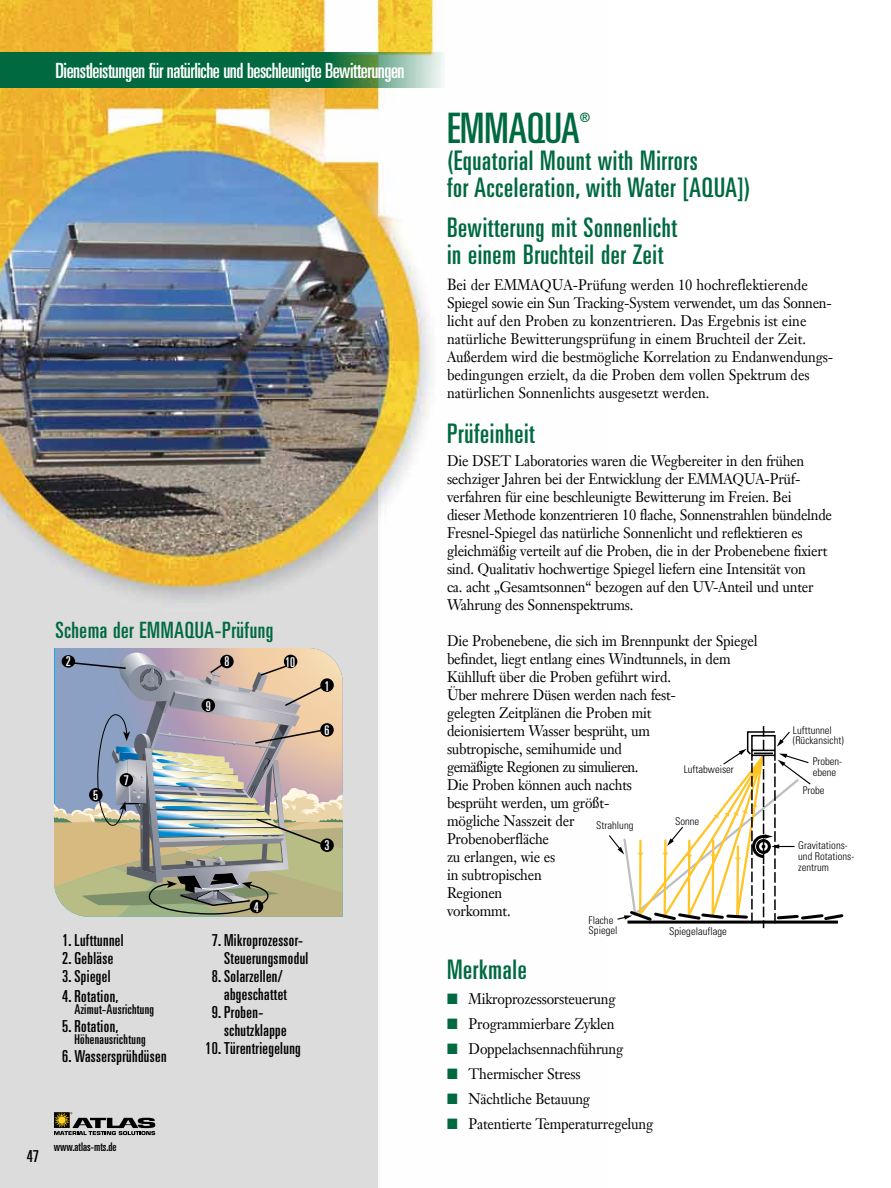
<style>
.page{position:relative;width:891px;height:1188px;background:#fff}
.page>*{position:absolute;margin:0;border:0;box-sizing:border-box;transform-origin:0 0}
.t1{font:ultra-condensed 42px "Univers";color:#006940}
.t2{font:ultra-condensed 27px/27px "Univers";letter-spacing:.025em;color:#006940}
.t3{font:ultra-condensed 22.5px "Univers";letter-spacing:.025em;color:#006940}
.t4{font:ultra-condensed 21px "Univers";letter-spacing:-.02em;color:#fff}
.t5{font:ultra-condensed 16.5px/18px "Univers";letter-spacing:.025em;color:#000;text-align:center}
.t6{font:15px/18px "Janson Text LT";letter-spacing:-.015em;color:#000;scale:.93 1}
.t7{font:ultra-condensed 13.5px "Univers";letter-spacing:.025em;color:#000}
.t8{font:ultra-condensed 13.5px "Univers";color:#fff}
.t9{font:ultra-condensed 13.05px "Univers";color:#006940}
.t10{font:ultra-condensed 12px "Univers";color:#000}
.t11{font:300 condensed 10.65px/10.6px "Univers LT";color:#000}
.s1{font-size:15.75px}
.s2{color:#006940}
</style>
<div class="page">
<img style="left:0;top:125px;width:431px;height:1063px">
<img style="left:0;top:0;width:443px;height:125px">
<svg style="left:54px;top:1112px;width:101px;height:23px"></svg>
<svg style="left:55px;top:648px;width:288px;height:5px"></svg>
<svg style="left:54px;top:653px;width:289px;height:264px"></svg>
<div style="left:220px;top:655px;width:14px;height:13px;background:#000;border-radius:50%"></div>
<svg style="left:609px;top:726px;width:235px;height:203px"></svg>
<svg style="left:0;top:52px;width:445px;height:35px;fill:#006940"></svg>
<h3 class="t4" style="left:56px;top:59px;width:351px">Dienstleistungen für natürliche und beschleunigte Bewitterungen</h3>
<h3 class="t3" style="left:56px;top:617px;width:219px">Schema der EMMAQUA-Prüfung</h3>
<p class="t8" style="left:66px;top:654px;width:7px">2</p>
<p class="t8" style="left:224px;top:654px;width:7px">8</p>
<p class="t8" style="left:285px;top:654px;width:12px">10</p>
<p class="t8" style="left:206px;top:698px;width:7px">9</p>
<p class="t8" style="left:93px;top:787px;width:7px">5</p>
<p class="t8" style="left:124px;top:773px;width:7px">7</p>
<p class="t8" style="left:324px;top:678px;width:7px">1</p>
<p class="t8" style="left:324px;top:722px;width:7px">6</p>
<p class="t8" style="left:324px;top:838px;width:7px">3</p>
<p class="t5" style="left:62px;top:931px;width:63px">1. Lufttunnel</p>
<p class="t5" style="left:62px;top:949px;width:53px">2. Gebläse</p>
<p class="t5" style="left:62px;top:967px;width:50px">3. Spiegel</p>
<p class="t5" style="left:62px;top:987px;width:58px">4. Rotation,</p>
<p class="t7" style="left:74px;top:1001px;width:81px">Azimut-Ausrichtung</p>
<p class="t5" style="left:62px;top:1017px;width:58px">5. Rotation,</p>
<p class="t7" style="left:74px;top:1031px;width:73px">Höhenausrichtung</p>
<p class="t5" style="left:62px;top:1047px;width:106px">6.Wassersprühdüsen</p>
<p class="t8" style="left:254px;top:899px;width:7px">4</p>
<p class="t5" style="left:205px;top:931px;width:105px">7. Mikroprozessor-<br>Steuerungsmodul</p>
<p class="t5" style="left:212px;top:967px;width:73px">8. Solarzellen/</p>
<p class="t5" style="left:224px;top:985px;width:65px">abgeschattet</p>
<p class="t5" style="left:212px;top:1003px;width:53px">9.Proben-</p>
<p class="t5" style="left:224px;top:1021px;width:64px">schutzklappe</p>
<p class="t5" style="left:205px;top:1039px;width:97px">10. Türentriegelung</p>
<p class="t5" style="left:27px;top:1148px;width:14px">47</p>
<p class="t10" style="left:54px;top:1140px;width:64px">www.atlas-mts.de</p>
<h1 class="t1" style="left:447px;top:104px;width:134px">EMMAQUA</h1>
<p class="t9" style="left:580px;top:110px;width:12px">®</p>
<h2 class="t2" style="left:447px;top:147px;width:305px">(Equatorial Mount with Mirrors<br>for Acceleration, with Water [AQUA])</h2>
<h2 class="t2" style="left:447px;top:214px;width:232px">Bewitterung mit Sonnenlicht in einem Bruchteil der Zeit</h2>
<p class="t6" style="left:447px;top:276px;width:417px"><span class="s1">B</span>ei der EMMAQUA-Prüfung werden 10 hochreflektierende Spiegel sowie ein Sun Tracking-System verwendet, um das Sonnen&shy;licht auf den Proben zu konzentrieren. Das Ergebnis ist eine natürliche Bewitterungsprüfung in einem Bruchteil der Zeit.<br>Außerdem wird die bestmögliche Korrelation zu Endanwendungs&shy;bedingungen erzielt, da die Proben dem vollen Spektrum des natürlichen Sonnenlichts ausgesetzt werden.</p>
<h2 class="t2" style="left:447px;top:420px;width:90px">Prüfeinheit</h2>
<p class="t6" style="left:447px;top:452px;width:416px">Die DSET Laboratories waren die Wegbereiter in den frühen sechziger Jahren bei der Entwicklung der EMMAQUA-Prüf&shy;verfahren für eine beschleunigte Bewitterung im Freien. Bei<br>dieser Methode konzentrieren 10 flache, Sonnenstrahlen bündelnde Fresnel-Spiegel das natürliche Sonnenlicht und reflektieren es gleichmäßig verteilt auf die Proben, die in der Probenebene fixiert sind. Qualitativ hochwertige Spiegel liefern eine Intensität von<br>ca. acht „Gesamtsonnen“ bezogen auf den UV-Anteil und unter Wahrung des Sonnenspektrums.</p>
<p class="t6" style="left:447px;top:632px;width:336px">Die Probenebene, die sich im Brennpunkt der Spiegel befindet, liegt entlang eines Windtunnels, in dem<br>Kühlluft über die Proben geführt wird.<br>Über mehrere Düsen werden nach fest-<br>gelegten Zeitplänen die Proben mit<br>deionisiertem Wasser besprüht, um<br>subtropische, semihumide und<br>gemäßigte Regionen zu simulieren.<br>Die Proben können auch nachts<br>besprüht werden, um größt-<br>mögliche Nasszeit der<br>Probenoberfläche<br>zu erlangen, wie es<br>in subtropischen<br>Regionen<br>vorkommt.</p>
<p class="t11" style="left:793px;top:725px;width:52px">Lufttunnel (Rückansicht)</p>
<p class="t11" style="left:813px;top:756px;width:31px">Proben&shy;ebene</p>
<p class="t11" style="left:803px;top:785px;width:23px">Probe</p>
<p class="t11" style="left:684px;top:764px;width:52px">Luftabweiser</p>
<p class="t11" style="left:675px;top:815px;width:26px">Sonne</p>
<p class="t11" style="left:596px;top:820px;width:39px">Strahlung</p>
<p class="t11" style="left:798px;top:840px;width:58px">Gravitations&shy;und Rotations&shy;zentrum</p>
<p class="t11" style="left:589px;top:915px;width:30px">Flache<br>Spiegel</p>
<p class="t11" style="left:669px;top:926px;width:59px">Spiegelauflage</p>
<h2 class="t2" style="left:447px;top:956px;width:81px">Merkmale</h2>
<p class="t6" style="left:447px;top:990px;width:183px"><span class="s2">■</span> Mikroprozessorsteuerung</p>
<p class="t6" style="left:447px;top:1015px;width:182px"><span class="s2">■</span> Programmierbare Zyklen</p>
<p class="t6" style="left:447px;top:1040px;width:191px"><span class="s2">■</span> Doppelachsennachführung</p>
<p class="t6" style="left:447px;top:1065px;width:145px"><span class="s2">■</span> Thermischer Stress</p>
<p class="t6" style="left:447px;top:1090px;width:155px"><span class="s2">■</span> Nächtliche Betauung</p>
<p class="t6" style="left:447px;top:1115px;width:223px"><span class="s2">■</span> Patentierte Temperaturregelung</p>
</div>
